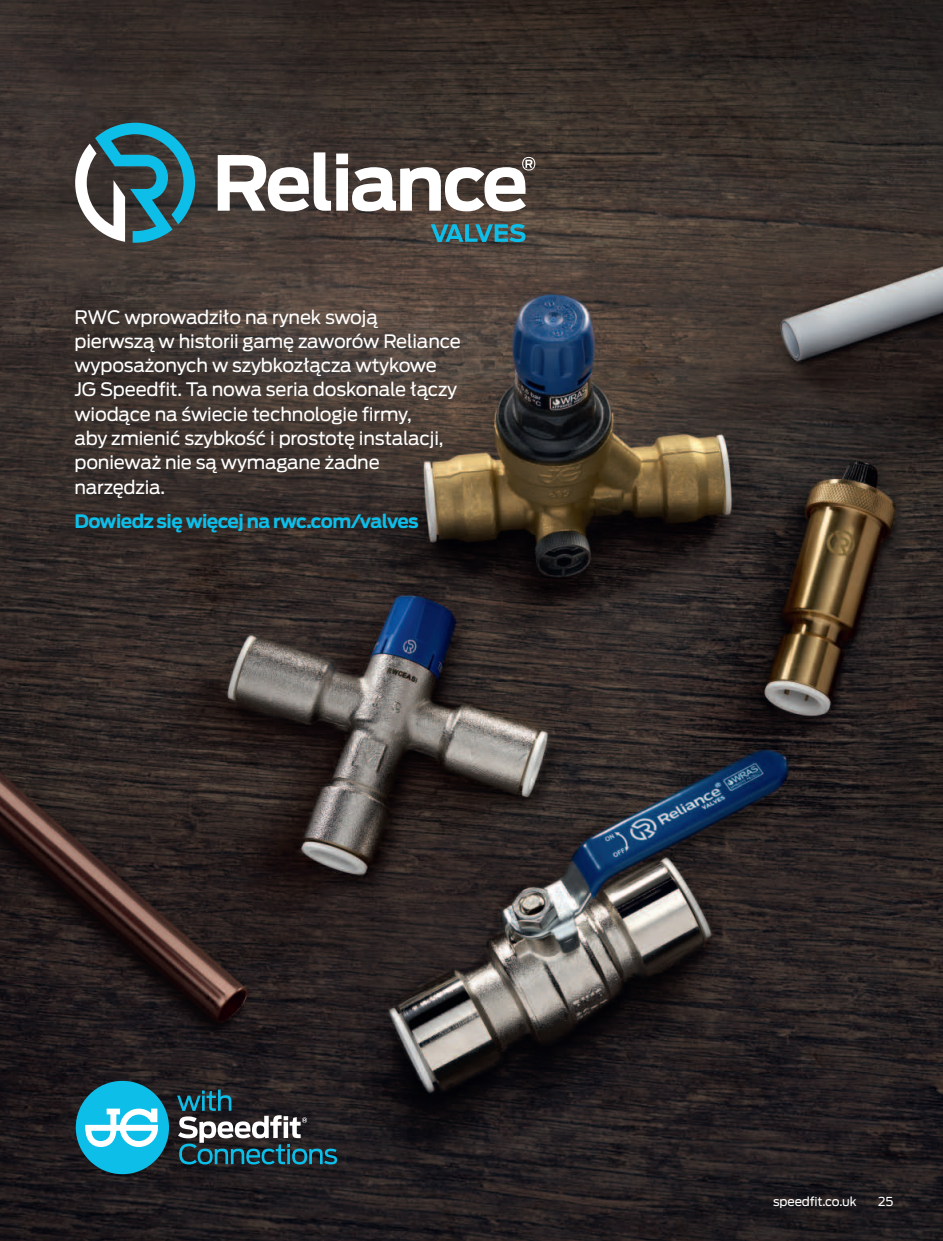
<style>
.page{position:relative;width:943px;height:1241px;background:#fff}
.page>*{position:absolute;margin:0;border:0;box-sizing:border-box;transform-origin:0 0}
.t1{font:18.38px/24.3px "Ford Antenna";letter-spacing:-.01em;color:#fff}
.t2{font:700 18.38px "Ford Antenna";letter-spacing:-.03em;color:#0dbee9}
.t3{font:12.25px "Ford Antenna";letter-spacing:-.01em;color:#fff}
</style>
<div class="page">
<img style="left:1px;top:0;width:942px;height:1240px">
<svg style="left:75px;top:144px;width:460px;height:98px"></svg>
<svg style="left:95px;top:123px;width:430px;height:120px"></svg>
<div style="left:76px;top:1080px;width:93px;height:93px;background:#0dbee9;border-radius:50%"></div>
<svg style="left:85px;top:1108px;width:73px;height:38px"></svg>
<svg style="left:177px;top:1089px;width:160px;height:75px;background:#3a4b52"></svg>
<p class="t1" style="left:74px;top:302px;width:388px">RWC wprowadziło na rynek swoją pierwszą w historii gamę zaworów Reliance wyposażonych w szybkozłącza wtykowe JG Speedfit. Ta nowa seria doskonale łączy wiodące na świecie technologie firmy,<br>aby zmienić szybkość i prostotę instalacji, ponieważ nie są wymagane żadne narzędzia.</p>
<p class="t2" style="left:74px;top:504px;width:346px">Dowiedz się więcej na rwc.com/valves</p>
<p class="t3" style="left:773px;top:1190px;width:85px">speedfit.co.uk</p>
<p class="t3" style="left:878px;top:1190px;width:17px">25</p>
</div>
